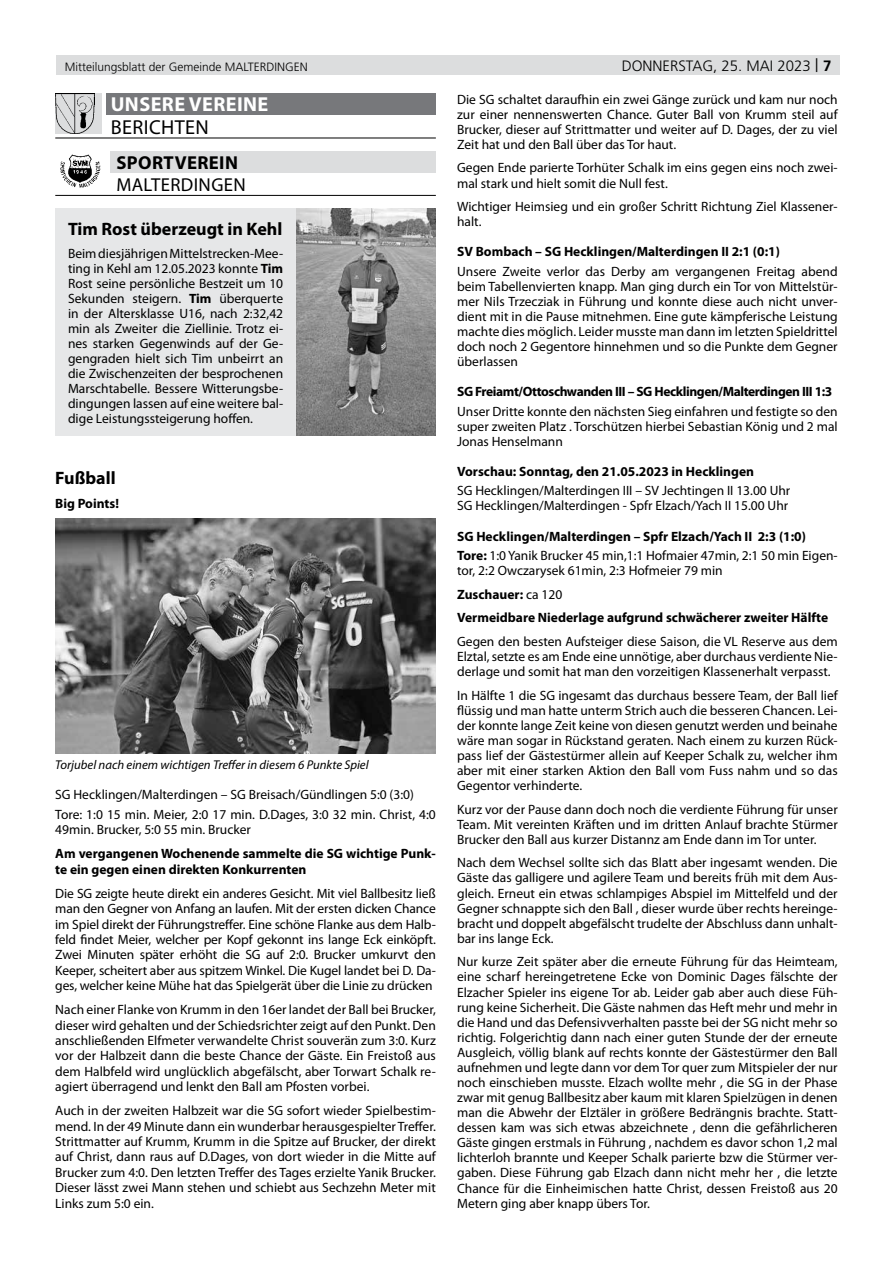
<style>
.page{position:relative;width:893px;height:1263px;background:#fff}
.page>*{position:absolute;margin:0;border:0;box-sizing:border-box;transform-origin:0 0}
.t1{font:700 20.25px "Myriad Pro";letter-spacing:.02em;color:#fff}
.t2{font:20.25px "Myriad Pro";letter-spacing:.02em;color:#000}
.t3{font:18.75px "Myriad Pro";letter-spacing:.02em;color:#000}
.t4{font:700 18.75px "Myriad Pro";letter-spacing:.02em;color:#000}
.t5{font:700 18px "Myriad Pro";color:#000}
.t6{font:300 15px "Frutiger LT Std";color:#000}
.t7{font:13.5px/15.1px "Myriad Pro";color:#000;text-align:justify}
.t8{font:700 13.5px/23.5px "Myriad Pro";color:#000}
.t9{font:700 13.5px "Myriad Pro";letter-spacing:-.03em;color:#000}
.t10{font:italic 12.75px "Myriad Pro";color:#000}
.t11{font:300 12px "Frutiger LT Std";color:#000}
.s1{font-family:"Arial Nova";font-weight:400}
.s2{font-weight:700}
.s3{font-weight:400}
</style>
<div class="page">
<div style="left:56px;top:55px;width:784px;height:20px;background:#dcddde"></div>
<div style="left:56px;top:94px;width:46px;height:40px;background:#dcddde"></div>
<img style="left:56px;top:94px;width:38px;height:40px">
<div style="left:106px;top:94px;width:330px;height:21px;background:#77787b"></div>
<hr style="left:55px;top:138px;width:381px;height:1px;background:#000">
<div style="left:111px;top:151px;width:325px;height:21px;background:#dcddde"></div>
<hr style="left:55px;top:195px;width:381px;height:1px;background:#000">
<img style="left:60px;top:155px;width:40px;height:33px">
<img style="left:296px;top:208px;width:140px;height:228px">
<div style="left:55px;top:208px;width:241px;height:228px;background:#e6e7e8"></div>
<img style="left:55px;top:519px;width:381px;height:235px">
<p class="t11" style="left:65px;top:60px;width:191px">Mitteilungsblatt der Gemeinde MALTERDINGEN</p>
<p class="t6" style="left:622px;top:57px;width:211px">donnerstag, 25. mai 2023 <span class="s1">|</span> <span class="s2">7</span></p>
<h1 class="t1" style="left:111px;top:91px;width:159px">UNSERE VEREINE</h1>
<h1 class="t2" style="left:111px;top:115px;width:100px">BERICHTEN</h1>
<h2 class="t4" style="left:116px;top:150px;width:123px">SPORTVEREIN</h2>
<h2 class="t3" style="left:116px;top:173px;width:131px">MALTERDINGEN</h2>
<h3 class="t5" style="left:68px;top:218px;width:216px">Tim Rost überzeugt in Kehl</h3>
<p class="t7" style="left:68px;top:246px;width:217px">Beim diesjährigen Mittelstrecken-Mee&shy;ting in Kehl am 12.05.2023 konnte <span class="s2">Tim </span>Rost seine persönliche Bestzeit um 10<br>Sekunden steigern. <span class="s2">Tim</span> überquerte in der Altersklasse U16, nach 2:32,42 min als Zweiter die Ziellinie. Trotz ei&shy;nes starken Gegenwinds auf der Ge&shy;gengraden hielt sich Tim unbeirrt an die Zwischenzeiten der besprochenen Marschtabelle. Bessere Witterungsbe&shy;dingungen lassen auf eine weitere bal&shy;dige Leistungssteigerung hoffen.</p>
<h3 class="t5" style="left:55px;top:468px;width:62px">Fußball</h3>
<p class="t8" style="left:55px;top:492px;width:65px">Big Points!</p>
<p class="t10" style="left:55px;top:758px;width:315px">Torjubel nach einem wichtigen Treffer in diesem 6 Punkte Spiel</p>
<p class="t7" style="left:55px;top:785px;width:382px;line-height:19.6px">SG Hecklingen/Malterdingen – SG Breisach/Gündlingen 5:0 (3:0)<br>Tore: 1:0 15 min. Meier, 2:0 17 min. D.Dages, 3:0 32 min. Christ, 4:0</p>
<p class="t7" style="left:55px;top:822px;width:197px">49min. Brucker, 5:0 55 min. Brucker</p>
<p class="t8" style="left:55px;top:846px;width:382px;line-height:15.5px">Am vergangenen Wochenende sammelte die SG wichtige Punk&shy;te ein gegen einen direkten Konkurrenten</p>
<p class="t7" style="left:55px;top:886px;width:382px">Die SG zeigte heute direkt ein anderes Gesicht. Mit viel Ballbesitz ließ man den Gegner von Anfang an laufen. Mit der ersten dicken Chance im Spiel direkt der Führungstreffer. Eine schöne Flanke aus dem Halb&shy;feld findet Meier, welcher per Kopf gekonnt ins lange Eck einköpft.<br>Zwei Minuten später erhöht die SG auf 2:0. Brucker umkurvt den Keeper, scheitert aber aus spitzem Winkel. Die Kugel landet bei D. Da&shy;ges, welcher keine Mühe hat das Spielgerät über die Linie zu drücken</p>
<p class="t7" style="left:55px;top:1002px;width:382px">Nach einer Flanke von Krumm in den 16er landet der Ball bei Brucker, dieser wird gehalten und der Schiedsrichter zeigt auf den Punkt. Den anschließenden Elfmeter verwandelte Christ souverän zum 3:0. Kurz vor der Halbzeit dann die beste Chance der Gäste. Ein Freistoß aus dem Halbfeld wird unglücklich abgefälscht, aber Torwart Schalk re&shy;agiert überragend und lenkt den Ball am Pfosten vorbei.</p>
<p class="t7" style="left:55px;top:1103px;width:382px">Auch in der zweiten Halbzeit war die SG sofort wieder Spielbestim&shy;mend. In der 49 Minute dann ein wunderbar herausgespielter Treffer.<br>Strittmatter auf Krumm, Krumm in die Spitze auf Brucker, der direkt auf Christ, dann raus auf D.Dages, von dort wieder in die Mitte auf Brucker zum 4:0. Den letzten Treffer des Tages erzielte Yanik Brucker.<br>Dieser lässt zwei Mann stehen und schiebt aus Sechzehn Meter mit Links zum 5:0 ein.</p>
<p class="t7" style="left:457px;top:92px;width:382px">Die SG schaltet daraufhin ein zwei Gänge zurück und kam nur noch zur einer nennenswerten Chance. Guter Ball von Krumm steil auf Brucker, dieser auf Strittmatter und weiter auf D. Dages, der zu viel Zeit hat und den Ball über das Tor haut.</p>
<p class="t7" style="left:457px;top:161px;width:382px">Gegen Ende parierte Torhüter Schalk im eins gegen eins noch zwei&shy;mal stark und hielt somit die Null fest.</p>
<p class="t7" style="left:457px;top:199px;width:382px">Wichtiger Heimsieg und ein großer Schritt Richtung Ziel Klassener&shy;halt.</p>
<p class="t8" style="left:457px;top:240px;width:324px">SV Bombach – SG Hecklingen/Malterdingen II 2:1 (0:1)</p>
<p class="t7" style="left:457px;top:264px;width:382px">Unsere Zweite verlor das Derby am vergangenen Freitag abend beim Tabellenvierten knapp. Man ging durch ein Tor von Mittelstür&shy;mer Nils Trzecziak in Führung und konnte diese auch nicht unver&shy;dient mit in die Pause mitnehmen. Eine gute kämpferische Leistung machte dies möglich. Leider musste man dann im letzten Spieldrittel doch noch 2 Gegentore hinnehmen und so die Punkte dem Gegner überlassen</p>
<p class="t9" style="left:457px;top:384px;width:377px">SG Freiamt/Ottoschwanden III – SG Hecklingen/Malterdingen III 1:3</p>
<p class="t7" style="left:457px;top:404px;width:382px">Unser Dritte konnte den nächsten Sieg einfahren und festigte so den super zweiten Platz . Torschützen hierbei Sebastian König und 2 mal Jonas Henselmann</p>
<p class="t8" style="left:457px;top:460px;width:299px">Vorschau: Sonntag, den 21.05.2023 in Hecklingen</p>
<p class="t7" style="left:457px;top:483px;width:335px">SG Hecklingen/Malterdingen III – SV Jechtingen II 13.00 Uhr<br>SG Hecklingen/Malterdingen - Spfr Elzach/Yach II 15.00 Uhr</p>
<p class="t8" style="left:457px;top:526px;width:382px;line-height:19.4px">SG Hecklingen/Malterdingen – Spfr Elzach/Yach II 2:3 (1:0)<br>Tore: <span class="s3">1:0 Yanik Brucker 45 min,1:1 Hofmaier 47min, 2:1 50 min Eigen-</span></p>
<p class="t8" style="left:457px;top:559px;width:373px"><span class="s3">tor, 2:2 Owczarysek 61min, 2:3 Hofmeier 79 min<br></span>Zuschauer: <span class="s3">ca 120<br></span>Vermeidbare Niederlage aufgrund schwächerer zweiter Hälfte</p>
<p class="t7" style="left:457px;top:634px;width:382px">Gegen den besten Aufsteiger diese Saison, die VL Reserve aus dem Elztal, setzte es am Ende eine unnötige, aber durchaus verdiente Nie&shy;derlage und somit hat man den vorzeitigen Klassenerhalt verpasst.</p>
<p class="t7" style="left:457px;top:688px;width:382px">In Hälfte 1 die SG ingesamt das durchaus bessere Team, der Ball lief flüssig und man hatte unterm Strich auch die besseren Chancen. Lei&shy;der konnte lange Zeit keine von diesen genutzt werden und beinahe wäre man sogar in Rückstand geraten. Nach einem zu kurzen Rück&shy;pass lief der Gästestürmer allein auf Keeper Schalk zu, welcher ihm aber mit einer starken Aktion den Ball vom Fuss nahm und so das Gegentor verhinderte.</p>
<p class="t7" style="left:457px;top:802px;width:382px">Kurz vor der Pause dann doch noch die verdiente Führung für unser Team. Mit vereinten Kräften und im dritten Anlauf brachte Stürmer Brucker den Ball aus kurzer Distannz am Ende dann im Tor unter.</p>
<p class="t7" style="left:457px;top:855px;width:382px">Nach dem Wechsel sollte sich das Blatt aber ingesamt wenden. Die Gäste das galligere und agilere Team und bereits früh mit dem Aus&shy;gleich. Erneut ein etwas schlampiges Abspiel im Mittelfeld und der Gegner schnappte sich den Ball , dieser wurde über rechts hereinge&shy;bracht und doppelt abgefälscht trudelte der Abschluss dann unhalt&shy;bar ins lange Eck.</p>
<p class="t7" style="left:457px;top:954px;width:382px">Nur kurze Zeit später aber die erneute Führung für das Heimteam, eine scharf hereingetretene Ecke von Dominic Dages fälschte der Elzacher Spieler ins eigene Tor ab. Leider gab aber auch diese Füh&shy;rung keine Sicherheit. Die Gäste nahmen das Heft mehr und mehr in die Hand und das Defensivverhalten passte bei der SG nicht mehr so richtig. Folgerichtig dann nach einer guten Stunde der der erneute Ausgleich, völlig blank auf rechts konnte der Gästestürmer den Ball aufnehmen und legte dann vor dem Tor quer zum Mitspieler der nur noch einschieben musste. Elzach wollte mehr , die SG in der Phase zwar mit genug Ballbesitz aber kaum mit klaren Spielzügen in denen man die Abwehr der Elztäler in größere Bedrängnis brachte. Statt&shy;dessen kam was sich etwas abzeichnete , denn die gefährlicheren Gäste gingen erstmals in Führung , nachdem es davor schon 1,2 mal lichterloh brannte und Keeper Schalk parierte bzw die Stürmer ver&shy;gaben. Diese Führung gab Elzach dann nicht mehr her , die letzte Chance für die Einheimischen hatte Christ, dessen Freistoß aus 20<br>Metern ging aber knapp übers Tor.</p>
</div>
